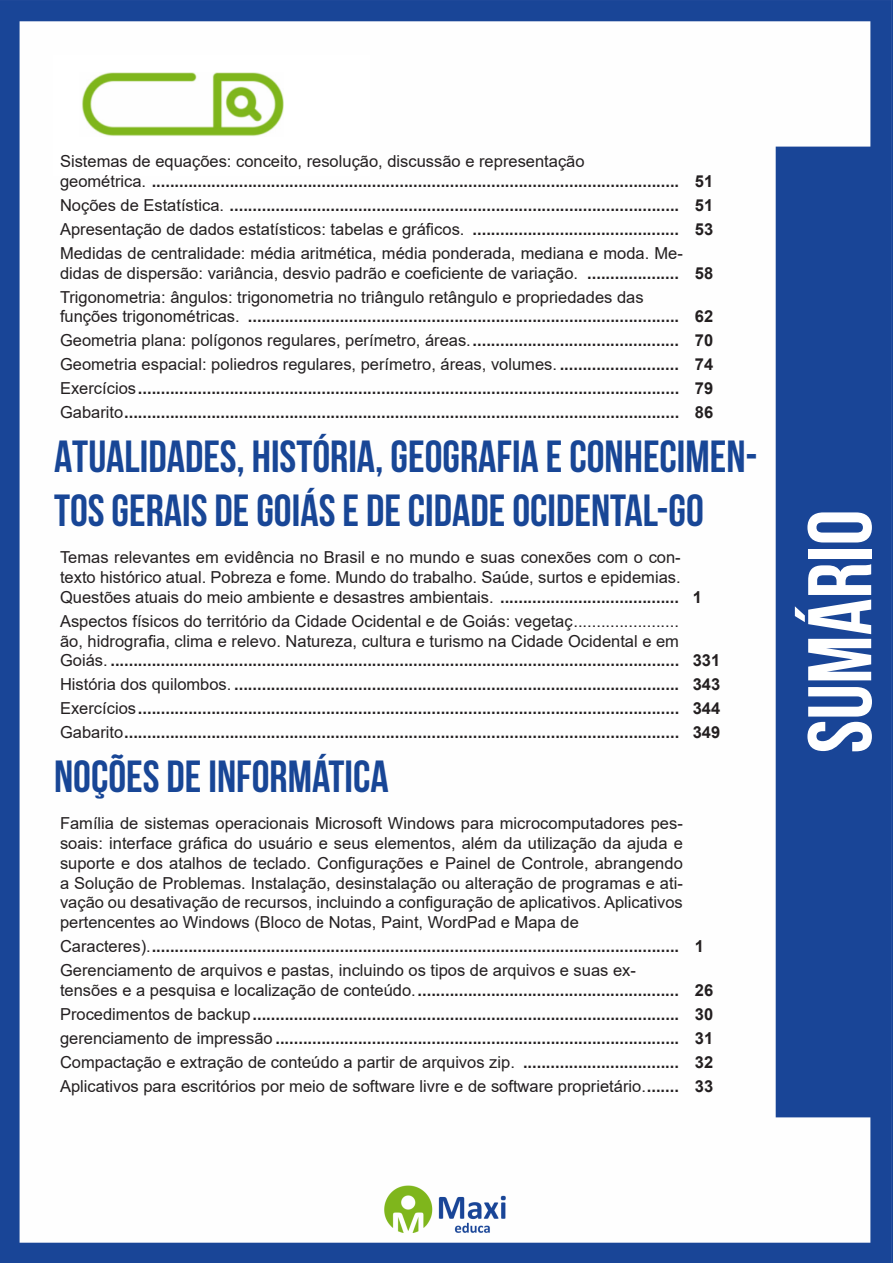
<style>
.page{position:relative;width:893px;height:1263px;background:#fff}
.page>*{position:absolute;margin:0;border:0;box-sizing:border-box;transform-origin:0 0}
.t1{font:700 90px "Bebas Neue";color:#fff}
.t2{font:700 45px/54px "Bebas Neue";color:#184696}
.ALTERNATIVAS{font:16.5px/19.8px "Arial";color:#231f20}
.ALTERNATIVAS-2{font:700 16.5px "Arial";color:#231f20}
.s1{font-weight:400}
.s2{font-weight:700}
</style>
<div class="page">
<img style="left:0;top:0;width:893px;height:1263px">
<div style="left:53px;top:55px;width:317px;height:121px;background:#fff"></div>
<img style="left:82px;top:72px;width:201px;height:64px">
<p class="ALTERNATIVAS" style="left:60px;top:151px;width:526px">Sistemas de equações: conceito, resolução, discussão e representação</p>
<p class="ALTERNATIVAS-2" style="left:60px;top:169px;width:621px"><span class="s1">geométrica.</span> ...................................................................................................................</p>
<p class="ALTERNATIVAS-2" style="left:695px;top:169px;width:20px">51</p>
<p class="ALTERNATIVAS-2" style="left:60px;top:193px;width:621px"><span class="s1">Noções de Estatística.</span> ..................................................................................................</p>
<p class="ALTERNATIVAS-2" style="left:695px;top:193px;width:20px">51</p>
<p class="ALTERNATIVAS" style="left:60px;top:219px;width:620px">Apresentação de dados estatísticos: tabelas e gráficos. <span class="s2">.............................................</span></p>
<p class="ALTERNATIVAS-2" style="left:695px;top:217px;width:20px">53</p>
<p class="ALTERNATIVAS" style="left:60px;top:243px;width:624px">Medidas de centralidade: média aritmética, média ponderada, mediana e moda. Me&shy;didas de dispersão: variância, desvio padrão e coeficiente de variação. <span class="s2">....................</span></p>
<p class="ALTERNATIVAS-2" style="left:695px;top:261px;width:20px">58</p>
<p class="ALTERNATIVAS" style="left:60px;top:287px;width:621px">Trigonometria: ângulos: trigonometria no triângulo retângulo e propriedades das funções trigonométricas. <span class="s2">..............................................................................................</span></p>
<p class="ALTERNATIVAS-2" style="left:695px;top:305px;width:20px">62</p>
<p class="ALTERNATIVAS" style="left:60px;top:330px;width:621px">Geometria plana: polígonos regulares, perímetro, áreas.<span class="s2">.............................................</span></p>
<p class="ALTERNATIVAS-2" style="left:695px;top:329px;width:20px">70</p>
<p class="ALTERNATIVAS" style="left:60px;top:355px;width:620px">Geometria espacial: poliedros regulares, perímetro, áreas, volumes. <span class="s2">..........................</span></p>
<p class="ALTERNATIVAS-2" style="left:695px;top:353px;width:20px">74</p>
<p class="ALTERNATIVAS-2" style="left:60px;top:377px;width:621px"><span class="s1">Exercícios</span>......................................................................................................................</p>
<p class="ALTERNATIVAS-2" style="left:695px;top:377px;width:20px">79</p>
<p class="ALTERNATIVAS-2" style="left:60px;top:401px;width:621px"><span class="s1">Gabarito</span>.........................................................................................................................</p>
<p class="ALTERNATIVAS-2" style="left:695px;top:401px;width:20px">86</p>
<p class="t2" style="left:54px;top:429px;width:705px">ATUALIDADES, HISTÓRIA, GEOGRAFIA E CONHECIMEN-<br>TOS GERAIS DE GOIÁS E DE CIDADE OCIDENTAL-GO</p>
<p class="ALTERNATIVAS" style="left:60px;top:547px;width:622px;text-align:justify">Temas relevantes em evidência no Brasil e no mundo e suas conexões com o con&shy;texto histórico atual. Pobreza e fome. Mundo do trabalho. Saúde, surtos e epidemias.<br>Questões atuais do meio ambiente e desastres ambientais. <span class="s2">.......................................</span></p>
<p class="ALTERNATIVAS-2" style="left:693px;top:585px;width:11px">1</p>
<p class="ALTERNATIVAS" style="left:60px;top:611px;width:621px;text-align:justify">Aspectos físicos do território da Cidade Ocidental e de Goiás: vegetaç....................... ão, hidrografia, clima e relevo. Natureza, cultura e turismo na Cidade Ocidental e em Goiás. <span class="s2">............................................................................................................................</span></p>
<p class="ALTERNATIVAS-2" style="left:693px;top:649px;width:29px">331</p>
<p class="ALTERNATIVAS-2" style="left:60px;top:673px;width:621px"><span class="s1">História dos quilombos.</span> .................................................................................................</p>
<p class="ALTERNATIVAS-2" style="left:693px;top:673px;width:29px">343</p>
<p class="ALTERNATIVAS-2" style="left:60px;top:697px;width:621px"><span class="s1">Exercícios</span>......................................................................................................................</p>
<p class="ALTERNATIVAS-2" style="left:693px;top:697px;width:29px">344</p>
<p class="ALTERNATIVAS-2" style="left:60px;top:721px;width:621px"><span class="s1">Gabarito</span>.........................................................................................................................</p>
<p class="ALTERNATIVAS-2" style="left:693px;top:721px;width:29px">349</p>
<p class="t2" style="left:54px;top:749px;width:336px">NOÇÕES DE INFORMÁTICA</p>
<p class="ALTERNATIVAS" style="left:60px;top:813px;width:624px;text-align:justify">Família de sistemas operacionais Microsoft Windows para microcomputadores pes&shy;soais: interface gráfica do usuário e seus elementos, além da utilização da ajuda e suporte e dos atalhos de teclado. Configurações e Painel de Controle, abrangendo a Solução de Problemas. Instalação, desinstalação ou alteração de programas e ati&shy;vação ou desativação de recursos, incluindo a configuração de aplicativos. Aplicativos pertencentes ao Windows (Bloco de Notas, Paint, WordPad e Mapa de</p>
<p class="ALTERNATIVAS-2" style="left:60px;top:935px;width:621px"><span class="s1">Caracteres).</span>...................................................................................................................</p>
<p class="ALTERNATIVAS-2" style="left:695px;top:935px;width:11px">1</p>
<p class="ALTERNATIVAS" style="left:60px;top:960px;width:621px">Gerenciamento de arquivos e pastas, incluindo os tipos de arquivos e suas ex&shy;tensões e a pesquisa e localização de conteúdo.<span class="s2">.........................................................</span></p>
<p class="ALTERNATIVAS-2" style="left:695px;top:979px;width:20px">26</p>
<p class="ALTERNATIVAS-2" style="left:60px;top:1003px;width:621px"><span class="s1">Procedimentos de backup</span>.............................................................................................</p>
<p class="ALTERNATIVAS-2" style="left:695px;top:1003px;width:20px">30</p>
<p class="ALTERNATIVAS-2" style="left:60px;top:1027px;width:621px"><span class="s1">gerenciamento de impressão</span> ........................................................................................</p>
<p class="ALTERNATIVAS-2" style="left:695px;top:1027px;width:20px">31</p>
<p class="ALTERNATIVAS" style="left:60px;top:1052px;width:620px">Compactação e extração de conteúdo a partir de arquivos zip. <span class="s2">..................................</span></p>
<p class="ALTERNATIVAS-2" style="left:695px;top:1051px;width:20px">32</p>
<p class="ALTERNATIVAS" style="left:60px;top:1076px;width:620px">Aplicativos para escritórios por meio de software livre e de software proprietário.<span class="s2">.......</span></p>
<p class="ALTERNATIVAS-2" style="left:695px;top:1075px;width:20px">33</p>
<h1 class="t1" style="left:791px;top:753px;width:245px;rotate:-90deg">SUMÁRIO</h1>
</div>
